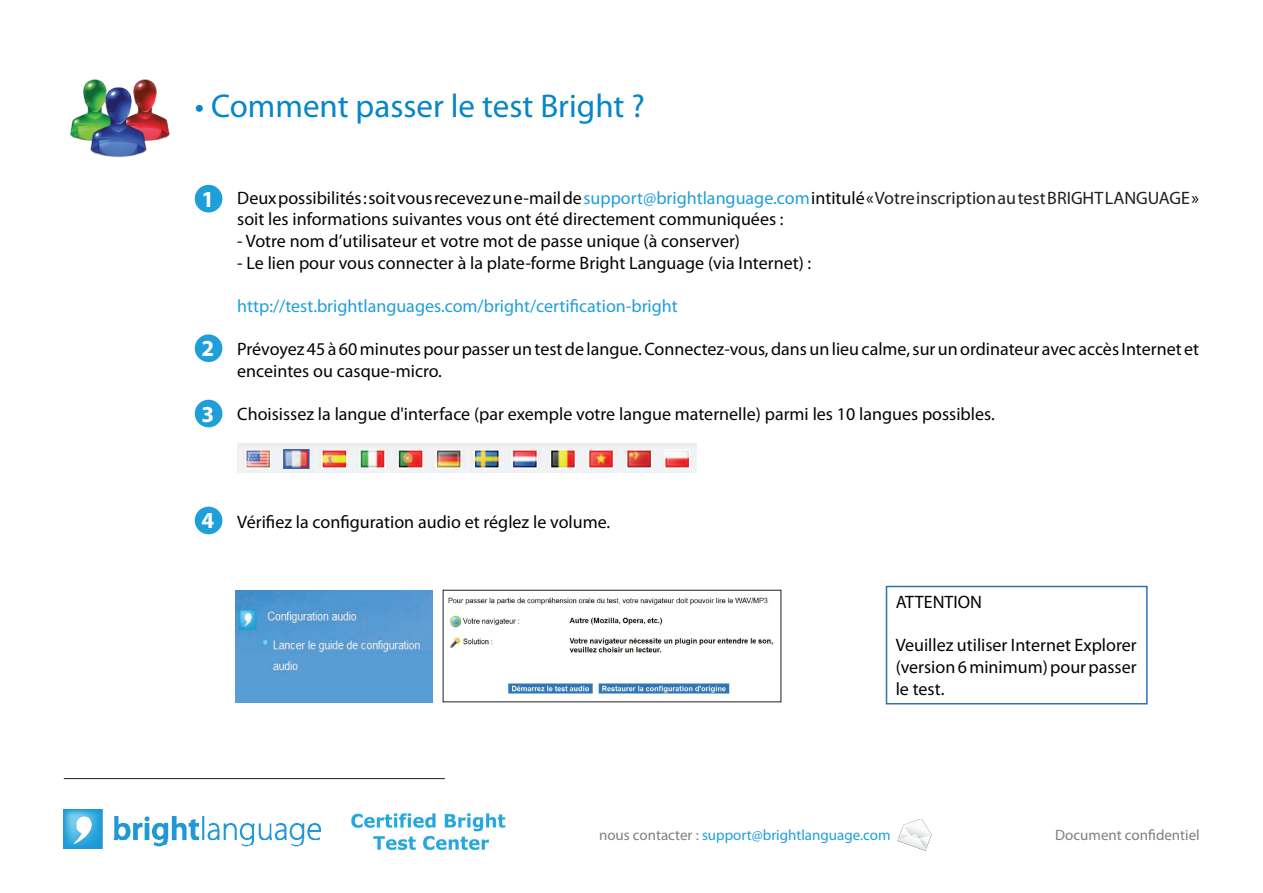
<style>
.page{position:relative;width:1263px;height:893px;background:#fff}
.page>*{position:absolute;margin:0;border:0;box-sizing:border-box;transform-origin:0 0}
.t1{font:33px "Myriad Pro";color:#0586c9}
.t2{font:700 22.95px "Myriad Pro";color:#fff}
.t3{font:18px/21.6px "Myriad Pro";color:#040503}
.t4{font:18px "Myriad Pro";color:#1f9fda}
.t5{font:15px "Myriad Pro";color:#1f9fda}
.t6{font:15px "Myriad Pro";color:#817f7d}
.s1{color:#1f9fda}
.s2{color:#231f20}
.s3{color:#817f7d}
</style>
<div class="page">
<img style="left:898px;top:819px;width:33px;height:32px">
<img style="left:64px;top:809px;width:257px;height:40px">
<hr style="left:64px;top:778px;width:381px;height:1px;background:#231f20">
<img style="left:351px;top:813px;width:155px;height:38px">
<img style="left:70px;top:79px;width:99px;height:79px">
<div style="left:195px;top:185px;width:27px;height:27px;background:#1f9fda;border-radius:50%"></div>
<div style="left:195px;top:334px;width:27px;height:28px;background:#1f9fda;border-radius:50%"></div>
<div style="left:195px;top:400px;width:27px;height:27px;background:#1f9fda;border-radius:50%"></div>
<div style="left:886px;top:586px;width:262px;height:118px;border:2px solid #2f71b9"></div>
<div style="left:195px;top:507px;width:27px;height:27px;background:#1f9fda;border-radius:50%"></div>
<img style="left:448px;top:597px;width:325px;height:97px">
<img style="left:235px;top:590px;width:197px;height:112px">
<img style="left:237px;top:443px;width:459px;height:30px">
<h1 class="t1" style="left:195px;top:86px;width:452px">• Comment passer le test Bright ?</h1>
<p class="t2" style="left:201px;top:184px;width:14px">1</p>
<p class="t2" style="left:201px;top:334px;width:14px">2</p>
<p class="t2" style="left:201px;top:399px;width:14px">3</p>
<p class="t3" style="left:237px;top:187px;width:963px">Deux possibilités : soit vous recevez un e-mail de <span class="s1">support@brightlanguage.com</span> intitulé « <span class="s2">Votre inscription au test BRIGHT LANGUAGE</span> » soit les informations suivantes vous ont été directement communiquées :</p>
<p class="t3" style="left:237px;top:230px;width:504px">- Votre nom d’utilisateur et votre mot de passe unique (à conserver)</p>
<p class="t3" style="left:237px;top:251px;width:576px">- Le lien pour vous connecter à la plate-forme Bright Language (via Internet) :</p>
<p class="t4" style="left:237px;top:295px;width:442px">http://test.brightlanguages.com/bright/certification-bright</p>
<p class="t3" style="left:237px;top:338px;width:963px">Prévoyez 45 à 60 minutes pour passer un test de langue. Connectez-vous, dans un lieu calme, sur un ordinateur avec accès Internet et enceintes ou casque-micro.</p>
<p class="t3" style="left:237px;top:403px;width:759px">Choisissez la langue d'interface (par exemple votre langue maternelle) parmi les 10 langues possibles.</p>
<p class="t2" style="left:201px;top:506px;width:14px">4</p>
<p class="t3" style="left:237px;top:511px;width:374px">Vérifiez la configuration audio et réglez le volume.</p>
<p class="t3" style="left:896px;top:591px;width:88px">ATTENTION</p>
<p class="t3" style="left:896px;top:634px;width:242px;text-align:justify">Veuillez utiliser Internet Explorer (version 6 minimum) pour passer le test.</p>
<p class="t5" style="left:599px;top:825px;width:293px"><span class="s3">nous contacter :</span> support@brightlanguage.com</p>
<p class="t6" style="left:1055px;top:825px;width:146px">Document confidentiel</p>
</div>
